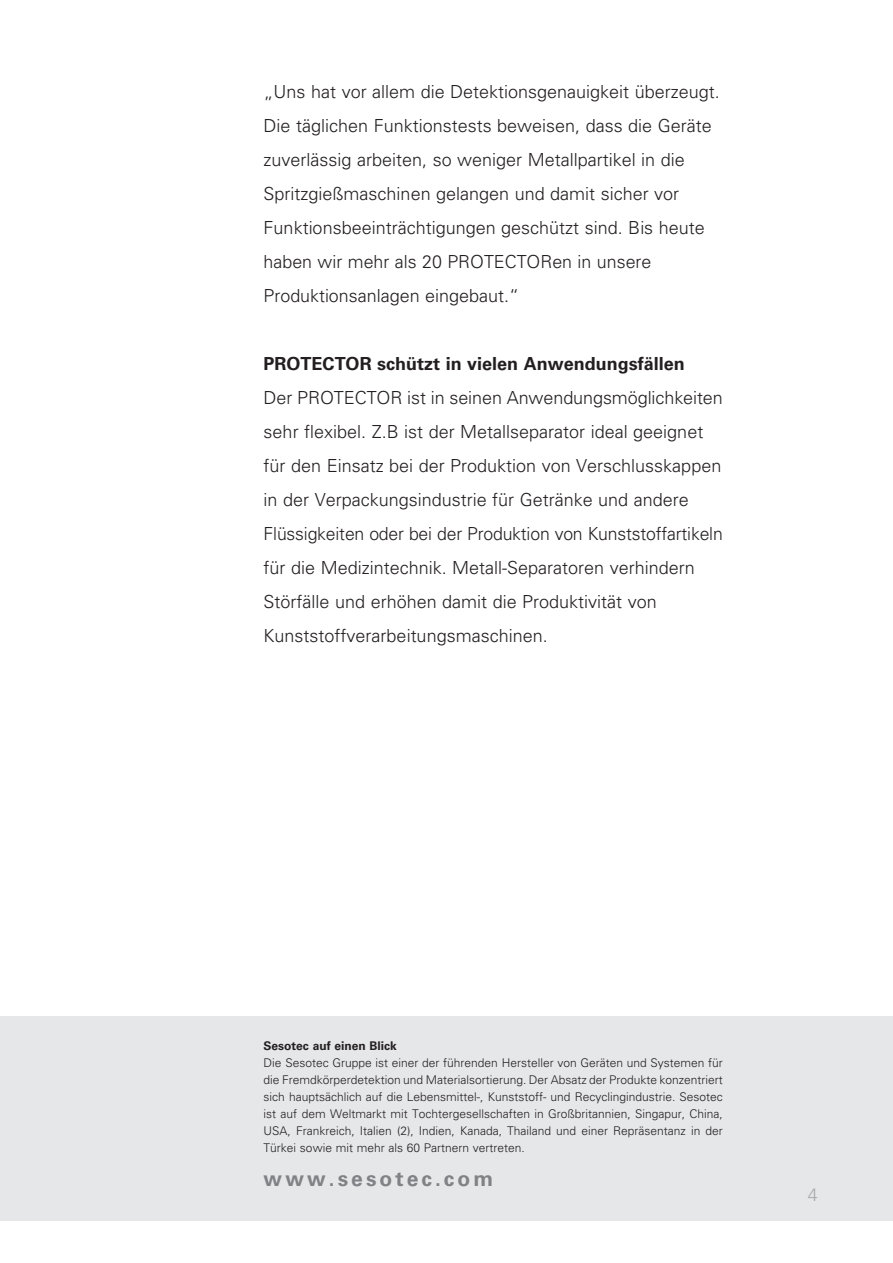
<style>
.page{position:relative;width:893px;height:1263px;background:#fff}
.page>*{position:absolute;margin:0;border:0;box-sizing:border-box;transform-origin:0 0}
.t1{font:700 21px "Univers LT";letter-spacing:.145em;color:#808285}
.t2{font:300 18px/34px "Univers LT";color:#231f20}
.t3{font:700 18px "Univers LT";color:#231f20}
.t4{font:300 18px "Univers LT";color:#a8a9ad}
.t5{font:300 12px/17px "Univers LT";color:#231f20;text-align:justify}
.t6{font:700 12px "Univers LT";color:#231f20}
</style>
<div class="page">
<div style="left:0;top:1016px;width:893px;height:204px;background:#e6e7e9"></div>
<p class="t2" style="left:264px;top:74px;width:458px">„Uns hat vor allem die Detektionsgenauigkeit überzeugt.<br>Die täglichen Funktionstests beweisen, dass die Geräte zuverlässig arbeiten, so weniger Metallpartikel in die Spritzgießmaschinen gelangen und damit sicher vor Funktionsbeeinträchtigungen geschützt sind. Bis heute haben wir mehr als 20 PROTECTORen in unsere Produktionsanlagen eingebaut.“</p>
<p class="t3" style="left:264px;top:353px;width:423px">PROTECTOR schützt in vielen Anwendungsfällen</p>
<p class="t2" style="left:264px;top:381px;width:461px">Der PROTECTOR ist in seinen Anwendungsmöglichkeiten sehr flexibel. Z.B ist der Metallseparator ideal geeignet für den Einsatz bei der Produktion von Verschlusskappen in der Verpackungsindustrie für Getränke und andere Flüssigkeiten oder bei der Produktion von Kunststoffartikeln für die Medizintechnik. Metall-Separatoren verhindern Störfälle und erhöhen damit die Produktivität von Kunststoffverarbeitungsmaschinen.</p>
<p class="t6" style="left:264px;top:1039px;width:135px">Sesotec auf einen Blick</p>
<p class="t5" style="left:264px;top:1054px;width:461px">Die Sesotec Gruppe ist einer der führenden Hersteller von Geräten und Systemen für die Fremdkörperdetektion und Materialsortierung. Der Absatz der Produkte konzentriert sich hauptsächlich auf die Lebensmittel-, Kunststoff- und Recyclingindustrie. Sesotec ist auf dem Weltmarkt mit Tochtergesellschaften in Großbritannien, Singapur, China, USA, Frankreich, Italien (2), Indien, Kanada, Thailand und einer Repräsentanz in der Türkei sowie mit mehr als 60 Partnern vertreten.</p>
<p class="t1" style="left:264px;top:1167px;width:231px">www.sesotec.com</p>
<p class="t4" style="left:808px;top:1183px;width:12px">4</p>
</div>
